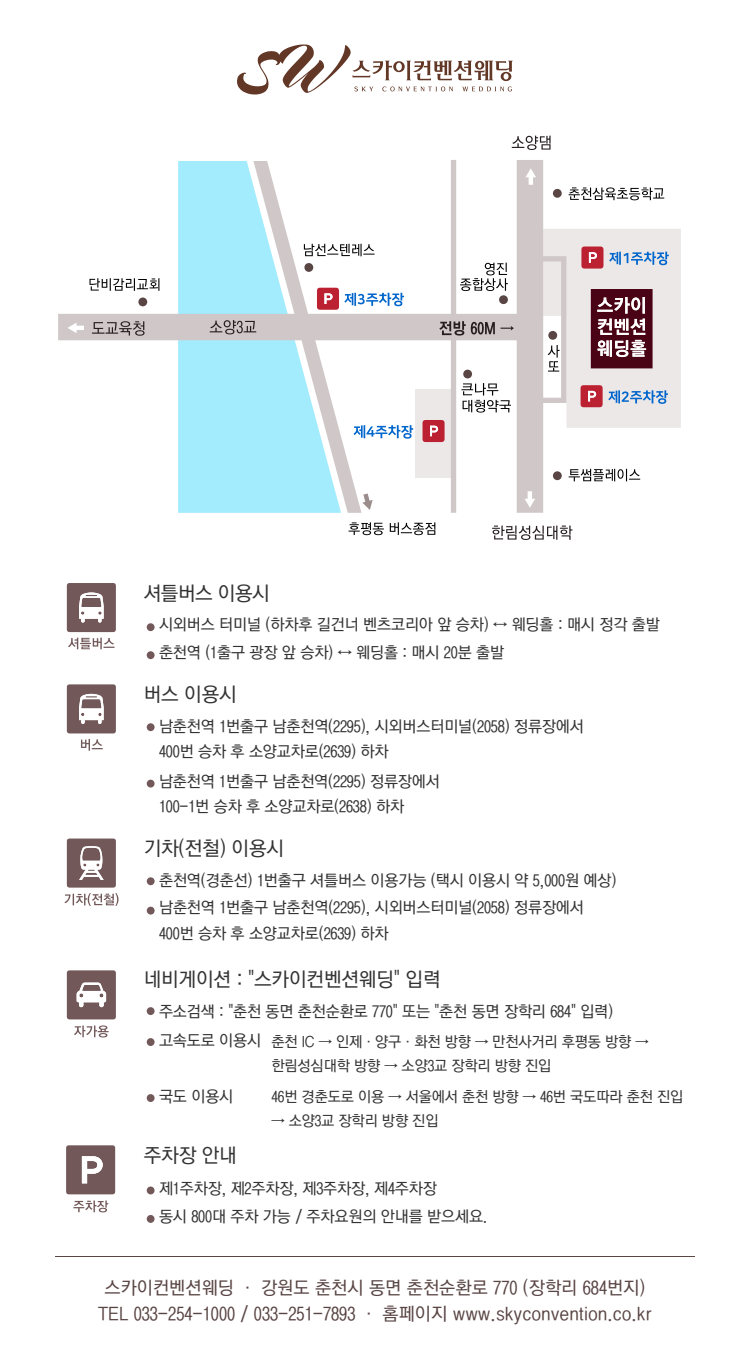
<style>
.page{position:relative;width:750px;height:1350px;background:#fff}
.page>*{position:absolute;margin:0;border:0;box-sizing:border-box;transform-origin:0 0}
.t1{font:19.65px "YDVYGO530";letter-spacing:-.01em;color:#333}
.t2{font:19.6px "YDVYGO530";letter-spacing:-.01em;color:#333}
.t3{font:18px/26.9px "YDVYGO530";color:#594544;text-align:center}
.t4{font:15.7px/25.2px "YDVYGO530";letter-spacing:-.01em;color:#333}
.t5{font:14.7px/24.1px "YDVYGO530";letter-spacing:-.015em;color:#333}
.s1{font-size:15.7px}
</style>
<div class="page">
<hr style="left:55px;top:1256px;width:640px;height:1px;background:#594544">
<svg style="left:147px;top:623px;width:8px;height:8px"></svg>
<svg style="left:147px;top:651px;width:8px;height:8px"></svg>
<svg style="left:147px;top:723px;width:8px;height:8px"></svg>
<svg style="left:147px;top:780px;width:8px;height:8px"></svg>
<svg style="left:147px;top:877px;width:8px;height:8px"></svg>
<svg style="left:147px;top:907px;width:8px;height:8px"></svg>
<svg style="left:147px;top:1007px;width:8px;height:8px"></svg>
<svg style="left:147px;top:1038px;width:8px;height:8px"></svg>
<svg style="left:147px;top:1094px;width:8px;height:8px"></svg>
<svg style="left:147px;top:1187px;width:8px;height:7px"></svg>
<svg style="left:147px;top:1215px;width:8px;height:8px"></svg>
<svg style="left:67px;top:684px;width:49px;height:67px"></svg>
<svg style="left:67px;top:970px;width:49px;height:67px"></svg>
<svg style="left:67px;top:583px;width:49px;height:66px"></svg>
<svg style="left:64px;top:839px;width:54px;height:67px"></svg>
<svg style="left:66px;top:1145px;width:49px;height:67px"></svg>
<svg style="left:58px;top:160px;width:500px;height:353px"></svg>
<svg style="left:461px;top:370px;width:50px;height:43px"></svg>
<svg style="left:138px;top:298px;width:9px;height:8px"></svg>
<svg style="left:89px;top:278px;width:70px;height:13px"></svg>
<svg style="left:317px;top:288px;width:87px;height:22px"></svg>
<svg style="left:423px;top:420px;width:22px;height:22px"></svg>
<svg style="left:354px;top:425px;width:59px;height:14px"></svg>
<svg style="left:304px;top:263px;width:9px;height:9px"></svg>
<svg style="left:304px;top:244px;width:71px;height:12px"></svg>
<svg style="left:460px;top:263px;width:48px;height:41px"></svg>
<svg style="left:553px;top:471px;width:9px;height:9px"></svg>
<svg style="left:569px;top:469px;width:71px;height:12px"></svg>
<svg style="left:543px;top:229px;width:138px;height:199px;background:#cebec3"></svg>
<svg style="left:553px;top:189px;width:9px;height:9px"></svg>
<svg style="left:569px;top:187px;width:95px;height:13px"></svg>
<svg style="left:439px;top:321px;width:75px;height:15px"></svg>
<svg style="left:210px;top:320px;width:46px;height:14px"></svg>
<svg style="left:68px;top:323px;width:16px;height:10px"></svg>
<svg style="left:92px;top:321px;width:53px;height:15px"></svg>
<svg style="left:525px;top:168px;width:11px;height:17px"></svg>
<svg style="left:512px;top:136px;width:39px;height:14px"></svg>
<svg style="left:525px;top:491px;width:10px;height:17px"></svg>
<svg style="left:492px;top:526px;width:80px;height:14px"></svg>
<svg style="left:362px;top:494px;width:11px;height:16px"></svg>
<svg style="left:349px;top:522px;width:86px;height:13px"></svg>
<svg style="left:237px;top:44px;width:276px;height:51px"></svg>
<p class="t1" style="left:144px;top:579px;width:128px">셔틀버스 이용시</p>
<p class="t4" style="left:159px;top:610px;width:502px;line-height:27.2px">시외버스 터미널 (하차후 길건너 벤츠코리아 앞 승차) ↔ 웨딩홀 : 매시 정각 출발 춘천역 (1출구 광장 앞 승차) ↔ 웨딩홀 : 매시 20분 출발</p>
<p class="t2" style="left:144px;top:681px;width:95px">버스 이용시</p>
<p class="t4" style="left:159px;top:713px;width:426px">남춘천역 1번출구 남춘천역(2295), 시외버스터미널(2058) 정류장에서<br>400번 승차 후 소양교차로(2639) 하차</p>
<p class="t4" style="left:159px;top:768px;width:282px">남춘천역 1번출구 남춘천역(2295) 정류장에서<br>100-1번 승차 후 소양교차로(2638) 하차</p>
<p class="t2" style="left:144px;top:835px;width:142px">기차(전철) 이용시</p>
<p class="t4" style="left:159px;top:866px;width:459px;line-height:27.4px">춘천역(경춘선) 1번출구 셔틀버스 이용가능 (택시 이용시 약 5,000원 예상) 남춘천역 1번출구 남춘천역(2295), 시외버스터미널(2058) 정류장에서</p>
<p class="t4" style="left:159px;top:920px;width:231px">400번 승차 후 소양교차로(2639) 하차</p>
<p class="t1" style="left:144px;top:966px;width:298px">네비게이션 : "스카이컨벤션웨딩" 입력</p>
<p class="t4" style="left:159px;top:998px;width:456px">주소검색 : "춘천 동면 춘천순환로 770" 또는 "춘천 동면 장학리 684" 입력)</p>
<p class="t5" style="left:271px;top:1028px;width:379px;text-indent:-112px"><span class="s1">고속도로 이용시</span> 춘천 IC → 인제·양구·화천 방향 → 만천사거리 후평동 방향 → 한림성심대학 방향 → 소양3교 장학리 방향 진입</p>
<p class="t4" style="left:159px;top:1083px;width:76px">국도 이용시</p>
<p class="t5" style="left:271px;top:1083px;width:413px">46번 경춘도로 이용 → 서울에서 춘천 방향 → 46번 국도따라 춘천 진입</p>
<p class="t5" style="left:271px;top:1108px;width:169px">→ 소양3교 장학리 방향 진입</p>
<p class="t1" style="left:144px;top:1142px;width:95px">주차장 안내</p>
<p class="t4" style="left:159px;top:1174px;width:330px;line-height:27.4px">제1주차장, 제2주차장, 제3주차장, 제4주차장<br>동시 800대 주차 가능 / 주차요원의 안내를 받으세요.</p>
<p class="t3" style="left:98px;top:1273px;width:555px">스카이컨벤션웨딩 · 강원도 춘천시 동면 춘천순환로 770 (장학리 684번지)<br>TEL 033-254-1000 / 033-251-7893 · 홈페이지 www.skyconvention.co.kr</p>
</div>
